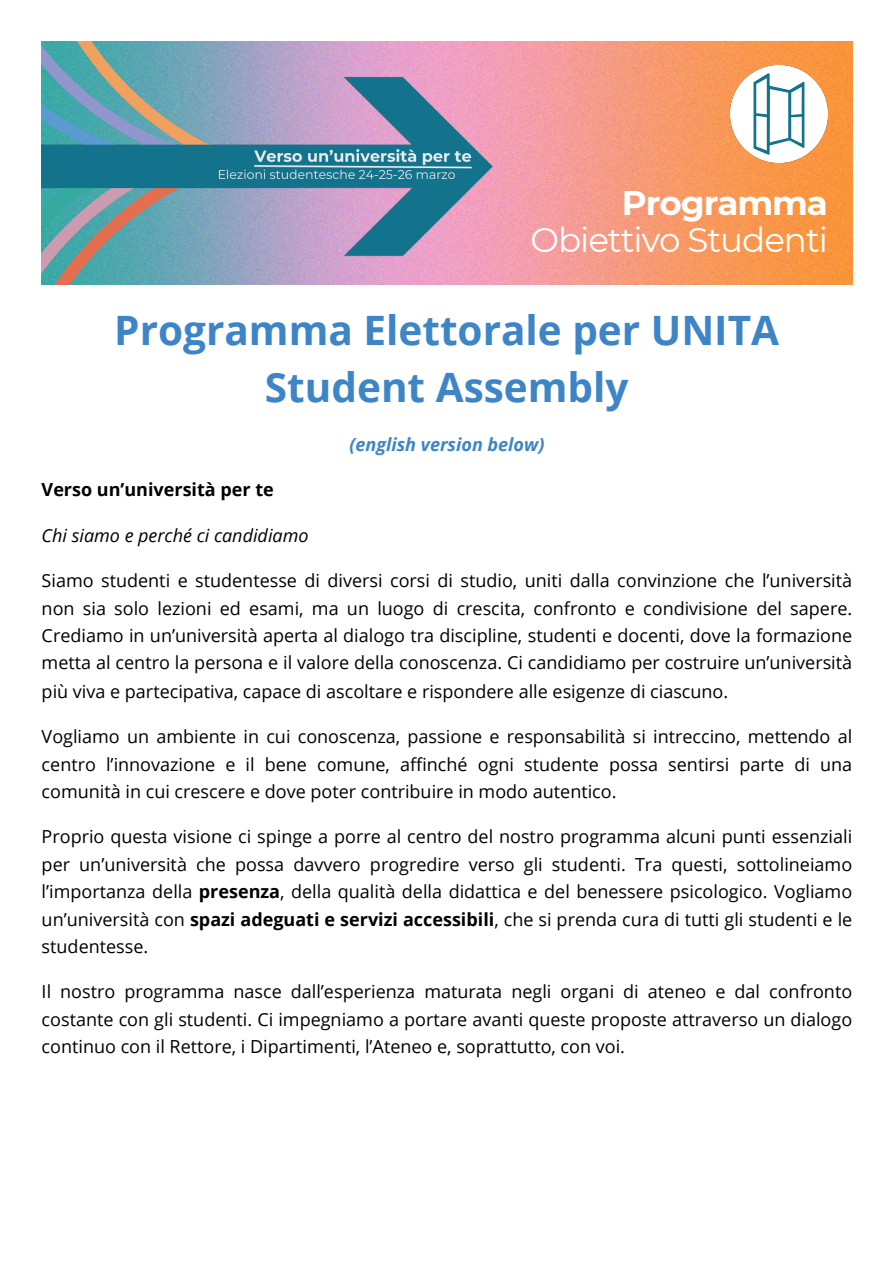
<style>
.page{position:relative;width:894px;height:1263px;background:#fff}
.page>*{position:absolute;margin:0;border:0;box-sizing:border-box;transform-origin:0 0}
.t1{font:700 40.5px/56.2px "Open Sans";color:#3d85c6;text-align:center}
.t2{font:34.05px "Montserrat";letter-spacing:-.03em;color:#fff}
.t3{font:700 34.05px "Montserrat";letter-spacing:-.03em;color:#fff}
.t4{font:18px/27.6px "Open Sans";color:#000;text-align:justify}
.t5{font:italic 18px "Open Sans";color:#000}
.t6{font:700 18px "Open Sans";color:#000}
.t7{font:italic 700 18px "Open Sans";color:#3d85c6}
.s1{font-weight:700}
</style>
<div class="page">
<img style="left:492px;top:42px;width:360px;height:243px">
<img style="left:42px;top:42px;width:450px;height:243px">
<img style="left:730px;top:66px;width:97px;height:97px">
<p class="t3" style="left:621px;top:182px;width:207px">Programma</p>
<p class="t2" style="left:530px;top:219px;width:299px">Obiettivo Studenti</p>
<h1 class="t1" style="left:114px;top:302px;width:666px">Programma Elettorale per UNITA<br>Student Assembly</h1>
<h3 class="t7" style="left:349px;top:432px;width:196px">(english version below)</h3>
<p class="t6" style="left:42px;top:477px;width:233px">Verso un’università per te</p>
<p class="t5" style="left:42px;top:523px;width:268px">Chi siamo e perché ci candidiamo</p>
<p class="t4" style="left:42px;top:566px;width:811px">Siamo studenti e studentesse di diversi corsi di studio, uniti dalla convinzione che l’università non sia solo lezioni ed esami, ma un luogo di crescita, confronto e condivisione del sapere.<br>Crediamo in un’università aperta al dialogo tra discipline, studenti e docenti, dove la formazione metta al centro la persona e il valore della conoscenza. Ci candidiamo per costruire un’università più viva e partecipativa, capace di ascoltare e rispondere alle esigenze di ciascuno.</p>
<p class="t4" style="left:42px;top:722px;width:811px">Vogliamo un ambiente in cui conoscenza, passione e responsabilità si intreccino, mettendo al centro l’innovazione e il bene comune, affi nché ogni studente possa sentirsi parte di una comunità in cui crescere e dove poter contribuire in modo autentico.</p>
<p class="t4" style="left:42px;top:822px;width:811px">Proprio questa visione ci spinge a porre al centro del nostro programma alcuni punti essenziali per un’università che possa davvero progredire verso gli studenti. Tra questi, sottolineiamo l’importanza della <span class="s1">presenza</span>, della qualità della didattica e del benessere psicologico. Vogliamo un’università con <span class="s1">spazi adeguati e servizi accessibili</span>, che si prenda cura di tutti gli studenti e le studentesse.</p>
<p class="t4" style="left:42px;top:977px;width:811px">Il nostro programma nasce dall’esperienza maturata negli organi di ateneo e dal confronto costante con gli studenti. Ci impegniamo a portare avanti queste proposte attraverso un dialogo continuo con il Rettore, i Dipartimenti, l’Ateneo e, soprattutto, con voi.</p>
</div>
